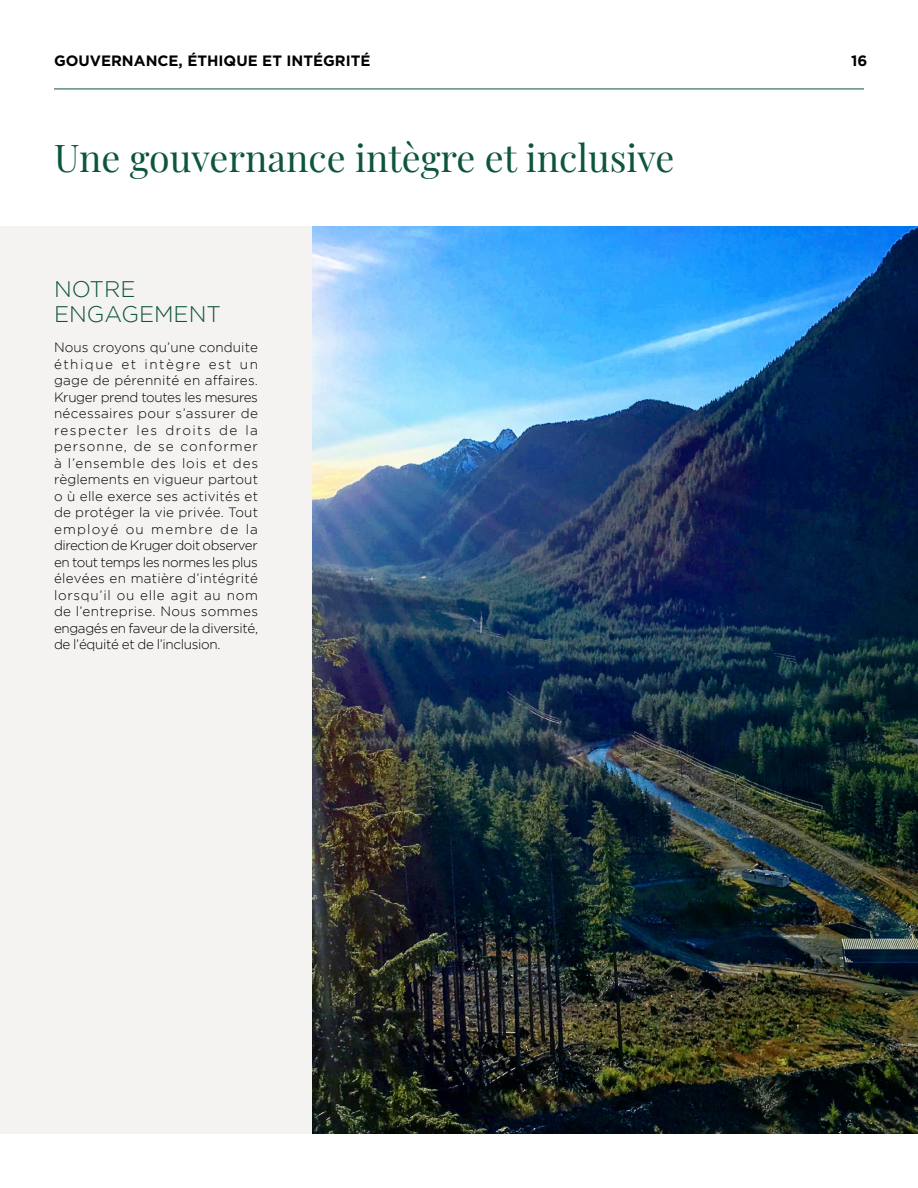
<style>
.page{position:relative;width:918px;height:1188px;background:#fff}
.page>*{position:absolute;margin:0;border:0;box-sizing:border-box;transform-origin:0 0}
.t1{font:37.5px "Playfair Display";color:#0e553f}
.t2{font:300 22.5px/25.5px "Gotham";color:#0e553f}
.t3{font:700 15px "Gotham";color:#000}
.t4{font:300 13.5px/16.5px "Gotham";letter-spacing:-.025em;color:#000;text-align:justify}
</style>
<div class="page">
<hr style="left:54px;top:89px;width:810px;height:1px;background:#0e553f">
<div style="left:0;top:227px;width:330px;height:907px;background:#f5f3f1"></div>
<img style="left:312px;top:226px;width:606px;height:908px">
<p class="t3" style="left:54px;top:51px;width:318px">GOUVERNANCE, ÉTHIQUE ET INTÉGRITÉ</p>
<p class="t3" style="left:851px;top:51px;width:18px">16</p>
<h1 class="t1" style="left:54px;top:129px;width:622px">Une gouvernance intègre et inclusive</h1>
<h2 class="t2" style="left:54px;top:276px;width:169px">NOTRE<br>ENGAGEMENT</h2>
<p class="t4" style="left:54px;top:339px;width:206px">Nous croyons qu’une conduite éthique et intègre est un gage de pérennité en affaires.<br>Kruger prend toutes les mesures nécessaires pour s’assurer de respecter les droits de la personne, de se conformer à l’ensemble des lois et des règlements en vigueur partout o ù elle exerce ses activités et de protéger la vie privée. Tout employé ou membre de la direction de Kruger doit observer en tout temps les normes les plus élevées en matière d’intégrité lorsqu’il ou elle agit au nom de l’entreprise. Nous sommes engagés en faveur de la diversité, de l’équité et de l’inclusion.</p>
</div>
